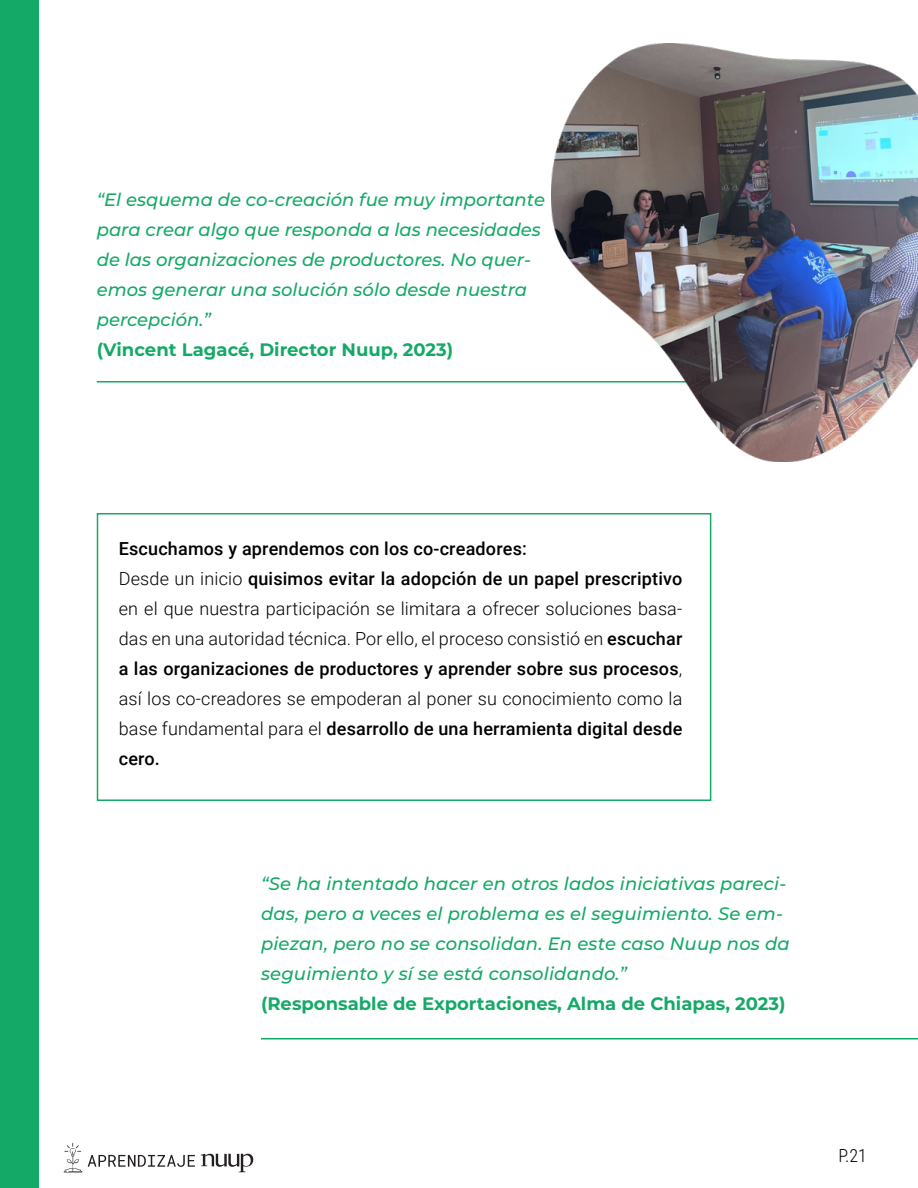
<style>
.page{position:relative;width:918px;height:1188px;background:#fff}
.page>*{position:absolute;margin:0;border:0;box-sizing:border-box;transform-origin:0 0}
.t1{font:300 18px/30px "Roboto";letter-spacing:.01em;color:#000}
.t2{font:italic 500 18px/30px "Montserrat";color:#15a968}
.t3{font:700 18px "Montserrat";color:#15a968}
.t4{font:300 18px "Roboto Condensed";color:#000}
.s1{font-weight:500}
</style>
<div class="page">
<div style="left:0;top:0;width:39px;height:1188px;background:#15a968"></div>
<svg style="left:201px;top:1154px;width:52px;height:18px"></svg>
<svg style="left:88px;top:1155px;width:107px;height:12px"></svg>
<svg style="left:64px;top:1143px;width:18px;height:29px"></svg>
<div style="left:97px;top:513px;width:614px;height:288px;border:2px solid #15a968"></div>
<hr style="left:97px;top:381px;width:778px;height:1px;background:#15a968">
<hr style="left:261px;top:1038px;width:657px;height:2px;background:#15a968">
<img style="left:551px;top:44px;width:367px;height:418px">
<p class="t2" style="left:97px;top:184px;width:450px">“El esquema de co-creación fue muy importante para crear algo que responda a las necesidades de las organizaciones de productores. No quer&shy;emos generar una solución sólo desde nuestra percepción.”</p>
<p class="t3" style="left:97px;top:337px;width:358px">(Vincent Lagacé, Director Nuup, 2023)</p>
<p class="t1" style="left:119px;top:533px;width:565px"><span class="s1">Escuchamos y aprendemos con los co-creadores:<br></span>Desde un inicio <span class="s1">quisimos evitar la adopción de un papel prescriptivo </span>en el que nuestra participación se limitara a ofrecer soluciones basa&shy;das en una autoridad técnica. Por ello, el proceso consistió en <span class="s1">escuchar a las organizaciones de productores y aprender sobre sus procesos</span>, así los co-creadores se empoderan al poner su conocimiento como la base fundamental para el <span class="s1">desarrollo de una herramienta digital desde cero.</span></p>
<p class="t2" style="left:261px;top:868px;width:530px">“Se ha intentado hacer en otros lados iniciativas pareci&shy;das, pero a veces el problema es el seguimiento. Se em&shy;piezan, pero no se consolidan. En este caso Nuup nos da seguimiento y sí se está consolidando.”</p>
<p class="t3" style="left:261px;top:991px;width:526px">(Responsable de Exportaciones, Alma de Chiapas, 2023)</p>
<p class="t4" style="left:838px;top:1143px;width:30px">P.21</p>
</div>
